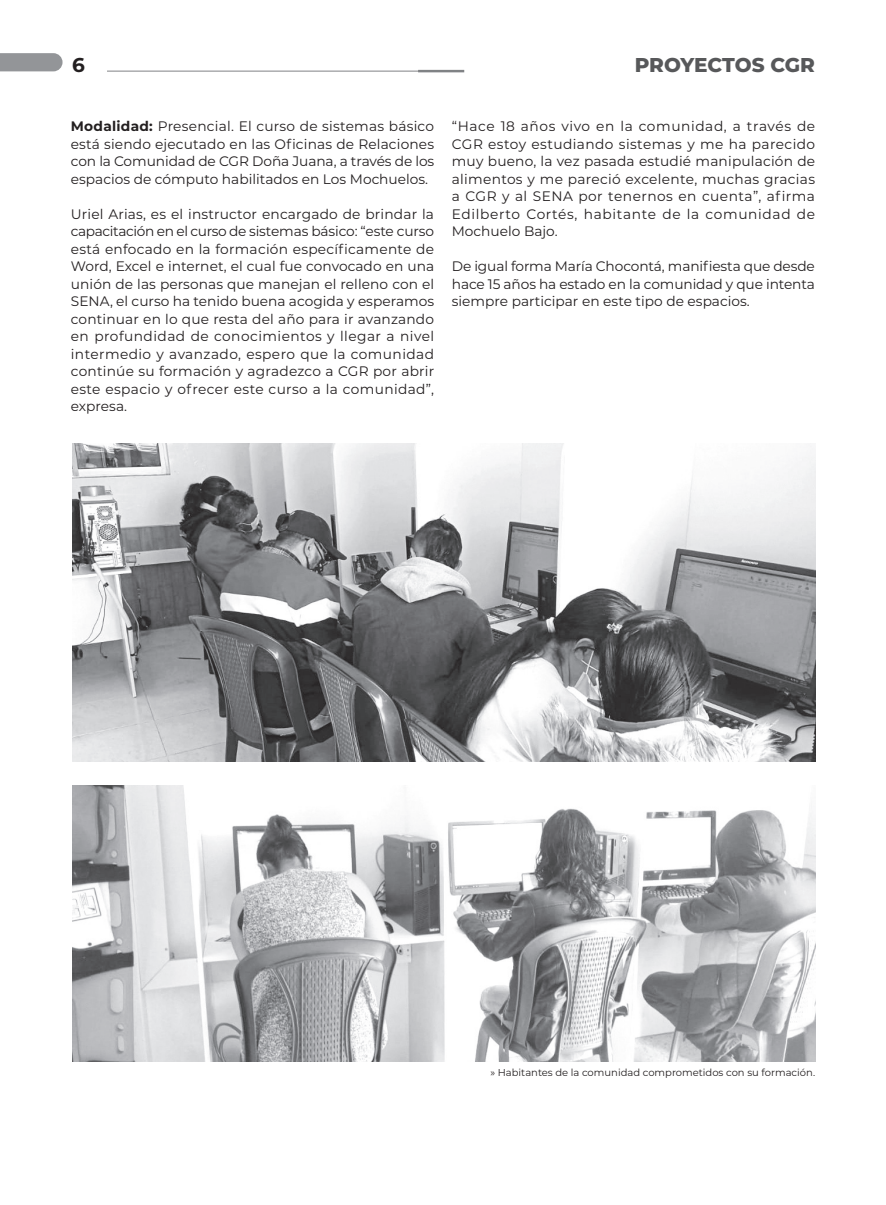
<style>
.page{position:relative;width:886px;height:1205px;background:#fff}
.page>*{position:absolute;margin:0;border:0;box-sizing:border-box;transform-origin:0 0}
.t1{font:800 20px "Montserrat";letter-spacing:-.005em;color:#57585a}
.t2{font:700 20px "Montserrat";color:#231f20}
.t3{font:13.75px/17.5px "Montserrat";color:#231f20;text-align:justify}
.t4{font:10px "Montserrat";color:#231f20}
.s1{font-weight:700}
</style>
<div class="page">
<svg style="left:0;top:53px;width:63px;height:18px"></svg>
<hr style="left:107px;top:71px;width:332px;height:1px;background:#808285">
<hr style="left:418px;top:70px;width:46px;height:2px;background:#808285">
<img style="left:72px;top:785px;width:743px;height:276px">
<img style="left:72px;top:444px;width:743px;height:317px">
<h1 class="t2" style="left:72px;top:51px;width:14px">6</h1>
<h1 class="t1" style="left:635px;top:50px;width:182px">PROYECTOS CGR</h1>
<p class="t3" style="left:71px;top:117px;width:365px"><span class="s1">Modalidad:</span> Presencial. El curso de sistemas básico está siendo ejecutado en las Oficinas de Relaciones con la Comunidad de CGR Doña Juana, a través de los espacios de cómputo habilitados en Los Mochuelos.</p>
<p class="t3" style="left:71px;top:205px;width:365px">Uriel Arias, es el instructor encargado de brindar la capacitación en el curso de sistemas básico: “este curso está enfocado en la formación específicamente de Word, Excel e internet, el cual fue convocado en una unión de las personas que manejan el relleno con el SENA, el curso ha tenido buena acogida y esperamos continuar en lo que resta del año para ir avanzando en profundidad de conocimientos y llegar a nivel intermedio y avanzado, espero que la comunidad continúe su formación y agradezco a CGR por abrir este espacio y ofrecer este curso a la comunidad”, expresa.</p>
<p class="t3" style="left:452px;top:117px;width:365px">“Hace 18 años vivo en la comunidad, a través de CGR estoy estudiando sistemas y me ha parecido muy bueno, la vez pasada estudié manipulación de alimentos y me pareció excelente, muchas gracias a CGR y al SENA por tenernos en cuenta”, afirma Edilberto Cortés, habitante de la comunidad de Mochuelo Bajo.</p>
<p class="t3" style="left:452px;top:257px;width:365px">De igual forma María Chocontá, manifiesta que desde hace 15 años ha estado en la comunidad y que intenta siempre participar en este tipo de espacios.</p>
<p class="t4" style="left:490px;top:1065px;width:326px">» Habitantes de la comunidad comprometidos con su formación.</p>
</div>
